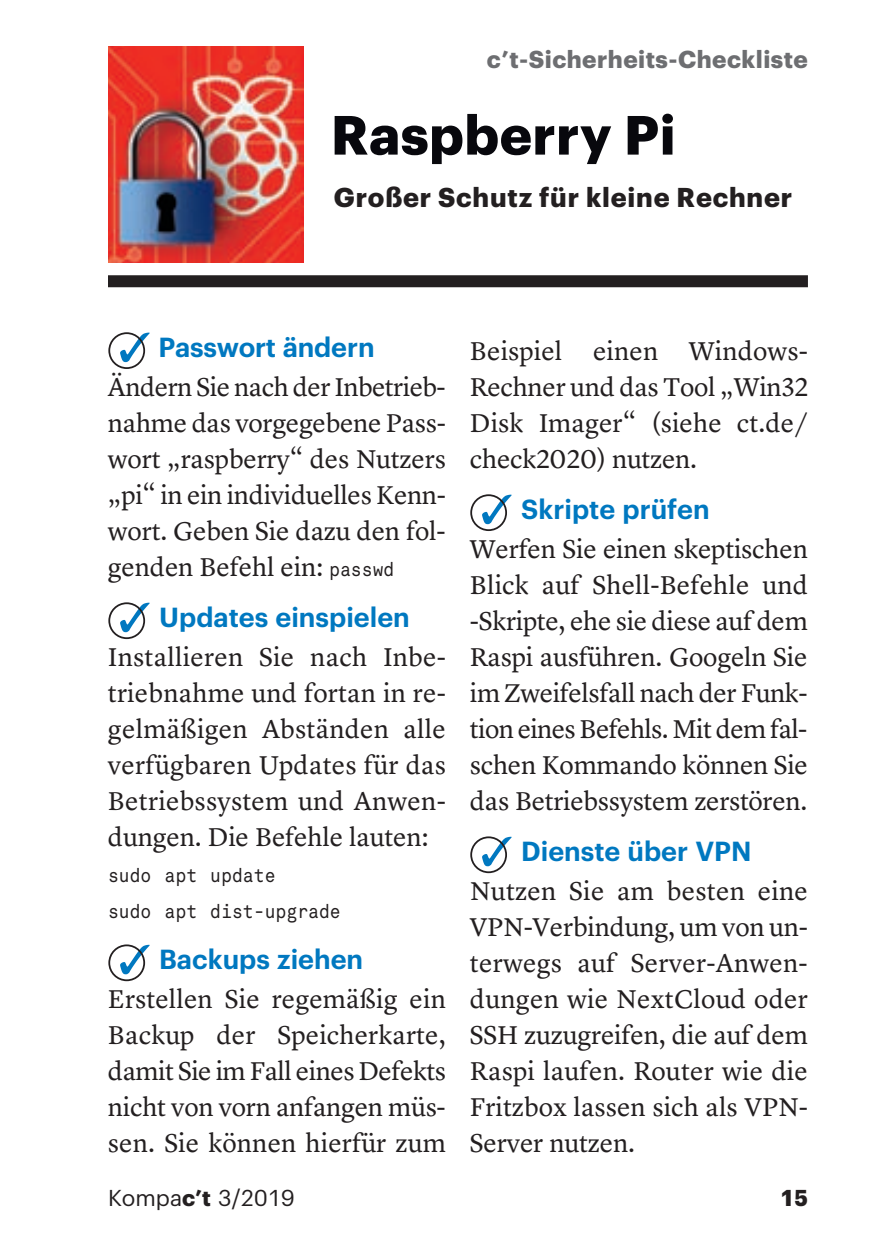
<style>
.page{position:relative;width:893px;height:1259px;background:#fff}
.page>*{position:absolute;margin:0;border:0;box-sizing:border-box;transform-origin:0 0}
.t1{font:700 54px "Graphik";letter-spacing:.01em;color:#08080d}
.t2{font:600 27px "Graphik";color:#0078c0}
.t3{font:26.7px/36px "Lyon Text";letter-spacing:-.005em;color:#231f20;text-align:justify}
.t4{font:700 26.7px "Graphik";letter-spacing:.03em;color:#231f20}
.t5{font:700 24px "Graphik";letter-spacing:.02em;color:#6d6e71}
.t6{font:22.5px "Graphik";color:#231f20}
.t7{font:700 22.5px "Graphik";color:#231f20}
.t8{font:19.5px/36px "Akkurat Std Mono";color:#231f20;scale:.9 1}
.s1{font-family:"Akkurat Std Mono";font-size:19.5px}
.s2{font-weight:700}
</style>
<div class="page">
<div style="left:108px;top:275px;width:700px;height:12px;background:#231f20"></div>
<svg style="left:108px;top:332px;width:42px;height:37px"></svg>
<svg style="left:108px;top:602px;width:42px;height:37px"></svg>
<svg style="left:108px;top:944px;width:42px;height:37px"></svg>
<svg style="left:470px;top:494px;width:42px;height:37px"></svg>
<svg style="left:470px;top:836px;width:42px;height:37px"></svg>
<img style="left:108px;top:46px;width:195px;height:216px">
<p class="t5" style="left:487px;top:49px;width:322px">c’t-Sicherheits-Checkliste</p>
<h1 class="t1" style="left:331px;top:113px;width:346px">Raspberry Pi</h1>
<p class="t4" style="left:334px;top:186px;width:460px">Großer Schutz für kleine Rechner</p>
<p class="t2" style="left:159px;top:332px;width:218px">Passwort ändern</p>
<p class="t3" style="left:108px;top:370px;width:340px">Ändern Sie nach der Inbetrieb&shy;nahme das vorgegebene Pass&shy;wort „raspberry“ des Nutzers „pi“ in ein individuelles Kenn&shy;wort. Geben Sie dazu den fol&shy;genden Befehl ein: <span class="s1">passwd</span></p>
<p class="t2" style="left:159px;top:602px;width:252px">Updates einspielen</p>
<p class="t3" style="left:108px;top:640px;width:339px">Installieren Sie nach Inbe&shy;triebnahme und fortan in re&shy;gelmäßigen Abständen alle verfügbaren Updates für das Betriebssystem und Anwen&shy;dungen. Die Befehle lauten:</p>
<p class="t8" style="left:108px;top:859px;width:260px">sudo apt update<br>sudo apt dist-upgrade</p>
<p class="t2" style="left:159px;top:944px;width:206px">Backups ziehen</p>
<p class="t3" style="left:108px;top:982px;width:339px">Erstellen Sie regemäßig ein Backup der Speicherkarte, damit Sie im Fall eines Defekts nicht von vorn anfangen müs&shy;sen. Sie können hierfür zum</p>
<p class="t3" style="left:470px;top:334px;width:339px">Beispiel einen Windows-Rechner und das Tool „Win32<br>Disk Imager“ (siehe ct.de/ check2020) nutzen.</p>
<p class="t2" style="left:521px;top:494px;width:190px">Skripte prüfen</p>
<p class="t3" style="left:470px;top:532px;width:339px">Werfen Sie einen skeptischen Blick auf Shell-Befehle und -Skripte, ehe sie diese auf dem Raspi ausführen. Googeln Sie im Zweifelsfall nach der Funk&shy;tion eines Befehls. Mit dem fal&shy;schen Kommando können Sie das Betriebssystem zerstören.</p>
<p class="t2" style="left:521px;top:836px;width:232px">Dienste über VPN</p>
<p class="t3" style="left:470px;top:874px;width:340px">Nutzen Sie am besten eine VPN-Verbindung, um von un&shy;terwegs auf Server-Anwen&shy;dungen wie Next Cloud oder SSH zuzugreifen, die auf dem Raspi laufen. Router wie die Fritzbox lassen sich als VPN-Server nutzen.</p>
<p class="t6" style="left:108px;top:1189px;width:188px">Kompa<span class="s2">c’t</span> 3/2019</p>
<p class="t7" style="left:781px;top:1189px;width:29px">15</p>
</div>
